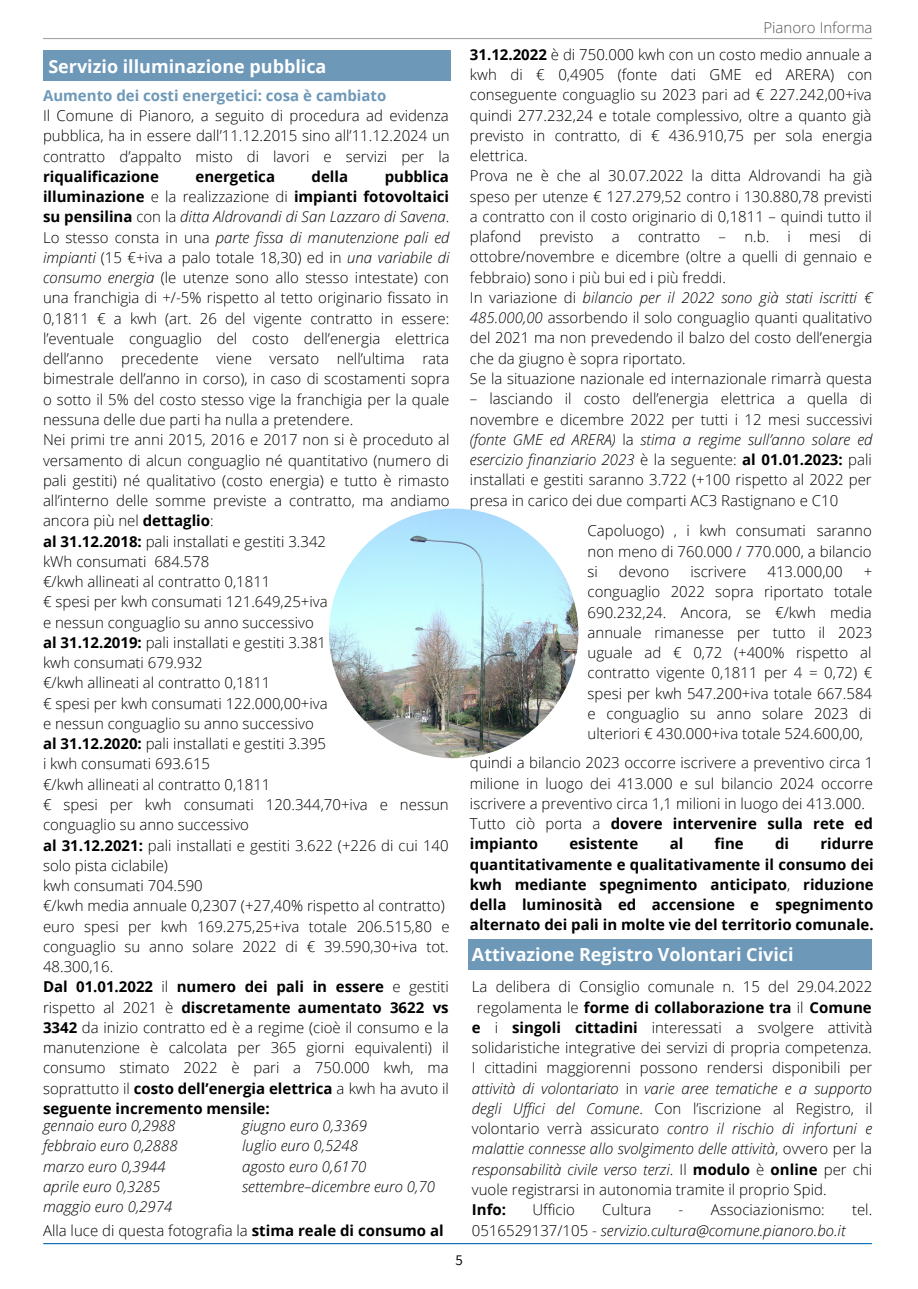
<style>
.page{position:relative;width:918px;height:1289px;background:#fff}
.page>*{position:absolute;margin:0;border:0;box-sizing:border-box;transform-origin:0 0}
.t1{font:700 18px "Open Sans";color:#fff}
.t2{font:300 15px/20.2px "Open Sans";color:#000;text-align:justify}
.t3{font:italic 300 15px/20.2px "Open Sans";color:#000}
.t4{font:700 15px/20.2px "Open Sans";color:#000;text-align:justify}
.t5{font:700 15px "Open Sans";color:#6d98b8}
.t6{font:300 15px "Open Sans";color:#545454}
.t7{font:15px "Assistant";color:#000}
.s1{font-weight:700}
.s2{font-style:italic}
.s3{font-weight:300}
.s4{font-style:normal}
.s5{font-weight:700;font-style:normal}
</style>
<div class="page">
<hr style="left:43px;top:38px;width:829px;height:1px;background:#a6a6a6">
<hr style="left:44px;top:1242px;width:828px;height:1px;background:#0067b5">
<div style="left:468px;top:938px;width:404px;height:31px;background:#6d98b8"></div>
<div style="left:43px;top:51px;width:407px;height:30px;background:#6d98b8"></div>
<img style="left:329px;top:508px;width:249px;height:250px;border-radius:50%">
<p class="t1" style="left:48px;top:53px;width:280px">Servizio illuminazione pubblica</p>
<p class="t5" style="left:43px;top:85px;width:345px">Aumento dei costi energetici: cosa è cambiato</p>
<p class="t2" style="left:43px;top:105px;width:408px">Il Comune di Pianoro, a seguito di procedura ad evidenza pubblica, ha in essere dall’11.12.2015 sino all’11.12.2024 un contratto d’appalto misto di lavori e servizi per la</p>
<p class="t4" style="left:43px;top:166px;width:117px">riqualificazione</p>
<p class="t4" style="left:196px;top:166px;width:81px">energetica</p>
<p class="t4" style="left:312px;top:166px;width:38px">della</p>
<p class="t2" style="left:43px;top:166px;width:408px;text-align:left;text-indent:342px"><span class="s1">pubblica illuminazione</span> e la realizzazione di <span class="s1">impianti fotovoltaici su pensilina</span> con la <span class="s2">ditta Aldrovandi di San Lazzaro di Savena</span>.<br>Lo stesso consta in una <span class="s2">parte fissa di manutenzione pali ed impianti</span> (15 €+iva a palo totale 18,30) ed in <span class="s2">una variabile di consumo energia</span> (le utenze sono allo stesso intestate) con una franchigia di +/-5% rispetto al tetto originario fissato in 0,1811 € a kwh (art. 26 del vigente contratto in essere: l’eventuale conguaglio del costo dell’energia elettrica dell’anno precedente viene versato nell’ultima rata bimestrale dell’anno in corso), in caso di scostamenti sopra o sotto il 5% del costo stesso vige la franchigia per la quale nessuna delle due parti ha nulla a pretendere.<br>Nei primi tre anni 2015, 2016 e 2017 non si è proceduto al versamento di alcun conguaglio né quantitativo (numero di pali gestiti) né qualitativo (costo energia) e tutto è rimasto all’interno delle somme previste a contratto, ma andiamo ancora più nel <span class="s1">dettaglio</span>:<br><span class="s1">al 31.12.2018:</span> pali installati e gestiti 3.342<br>kWh consumati 684.578<br>€/kwh allineati al contratto 0,1811<br>€ spesi per kwh consumati 121.649,25+iva<br>e nessun conguaglio su anno successivo<br><span class="s1">al 31.12.2019:</span> pali installati e gestiti 3.381<br>kwh consumati 679.932<br>€/kwh allineati al contratto 0,1811<br>€ spesi per kwh consumati 122.000,00+iva<br>e nessun conguaglio su anno successivo<br><span class="s1">al 31.12.2020:</span> pali installati e gestiti 3.395<br>i kwh consumati 693.615<br>€/kwh allineati al contratto 0,1811<br>€ spesi per kwh consumati 120.344,70+iva e nessun conguaglio su anno successivo<br><span class="s1">al 31.12.2021:</span> pali installati e gestiti 3.622 (+226 di cui 140 solo pista ciclabile)<br>kwh consumati 704.590<br>€/kwh media annuale 0,2307 (+27,40% rispetto al contratto) euro spesi per kwh 169.275,25+iva totale 206.515,80 e conguaglio su anno solare 2022 di € 39.590,30+iva tot.<br>48.300,16.<br><span class="s1">Dal 01.01.2022</span> il <span class="s1">numero dei pali in essere</span> e gestiti rispetto al 2021 è <span class="s1">discretamente aumentato 3622 vs 3342</span> da inizio contratto ed è a regime (cioè il consumo e la manutenzione è calcolata per 365 giorni equivalenti) il consumo stimato 2022 è pari a 750.000 kwh, ma soprattutto il <span class="s1">costo dell’energia elettrica</span> a kwh ha avuto il <span class="s1">seguente incremento mensile:</span></p>
<p class="t3" style="left:43px;top:1115px;width:136px">gennaio euro 0,2988 febbraio euro 0,2888 marzo euro 0,3944 aprile euro 0,3285 maggio euro 0,2974</p>
<p class="t3" style="left:242px;top:1115px;width:194px">giugno euro 0,3369<br>luglio euro 0,5248<br>agosto euro 0,6170 settembre–dicembre euro 0,70</p>
<p class="t2" style="left:43px;top:1219px;width:402px">Alla luce di questa fotografia la <span class="s1">stima reale di consumo al</span></p>
<p class="t6" style="left:763px;top:17px;width:111px">Pianoro Informa</p>
<p class="t2" style="left:470px;top:44px;width:404px;text-align:left"><span class="s1">31.12.2022</span> è di 750.000 kwh con un costo medio annuale a kwh di € 0,4905 (fonte dati GME ed ARERA) con conseguente conguaglio su 2023 pari ad € 227.242,00+iva quindi 277.232,24 e totale complessivo, oltre a quanto già previsto in contratto, di € 436.910,75 per sola energia elettrica.<br>Prova ne è che al 30.07.2022 la ditta Aldrovandi ha già speso per utenze € 127.279,52 contro i 130.880,78 previsti a contratto con il costo originario di 0,1811 – quindi tutto il plafond previsto a contratto – n.b. i mesi di ottobre/novembre e dicembre (oltre a quelli di gennaio e febbraio) sono i più bui ed i più freddi.<br>In variazione di <span class="s2">bilancio per il 2022 sono già stati iscritti € 485.000,00</span> assorbendo il solo conguaglio quanti qualitativo del 2021 ma non prevedendo il balzo del costo dell’energia che da giugno è sopra riportato.<br>Se la situazione nazionale ed internazionale rimarrà questa</p>
<p class="t2" style="left:470px;top:388px;width:404px">– lasciando il costo dell’energia elettrica a quella di novembre e dicembre 2022 per tutti i 12 mesi successivi <span class="s2">(fonte GME ed ARERA)</span> la <span class="s2">stima a regime sull’anno solare ed esercizio finanziario 2023</span> è la seguente: <span class="s1">al 01.01.2023:</span> pali installati e gestiti saranno 3.722 (+100 rispetto al 2022 per presa in carico dei due comparti AC3 Rastignano e C10</p>
<p class="t2" style="left:588px;top:520px;width:286px">Capoluogo) , i kwh consumati saranno non meno di 760.000 / 770.000, a bilancio si</p>
<p class="t2" style="left:619px;top:561px;width:52px">devono</p>
<p class="t2" style="left:690px;top:561px;width:57px">iscrivere</p>
<p class="t2" style="left:767px;top:561px;width:77px">413.000,00</p>
<p class="t2" style="left:588px;top:561px;width:286px;text-indent:276px">+ conguaglio 2022 sopra riportato totale 690.232,24. Ancora, se €/kwh media annuale rimanesse per tutto il 2023 uguale ad € 0,72 (+400% rispetto al contratto vigente 0,1811 per 4 = 0,72) € spesi per kwh 547.200+iva totale 667.584 e conguaglio su anno solare 2023 di ulteriori € 430.000+iva totale 524.600,00,</p>
<p class="t2" style="left:470px;top:752px;width:405px;text-align:left">quindi a bilancio 2023 occorre iscrivere a preventivo circa 1 milione in luogo dei 413.000 e sul bilancio 2024 occorre iscrivere a preventivo circa 1,1 milioni in luogo dei 413.000.<br>Tutto ciò porta a <span class="s1">dovere intervenire sulla rete ed impianto</span></p>
<p class="t4" style="left:569px;top:833px;width:70px">esistente</p>
<p class="t4" style="left:670px;top:833px;width:15px">al</p>
<p class="t4" style="left:715px;top:833px;width:31px">fine</p>
<p class="t4" style="left:775px;top:833px;width:16px">di</p>
<p class="t4" style="left:470px;top:833px;width:405px;text-indent:351px">ridurre quantitativamente e qualitativamente il consumo dei kwh mediante spegnimento anticipato<span class="s3">,</span> riduzione della luminosità ed accensione e spegnimento alternato dei pali in molte vie del territorio comunale.</p>
<p class="t1" style="left:472px;top:941px;width:323px">Attivazione Registro Volontari Civici</p>
<p class="t2" style="left:472px;top:976px;width:402px">La delibera di Consiglio comunale n. 15 del 29.04.2022</p>
<p class="t4" style="left:477px;top:996px;width:396px"><span class="s3">regolamenta le</span> forme di collaborazione tra <span class="s3">il</span> Comune</p>
<p class="t2" style="left:472px;top:1016px;width:402px"><span class="s1">e</span> i <span class="s1">singoli cittadini</span> interessati a svolgere attività</p>
<p class="t2" style="left:472px;top:1037px;width:401px">solidaristiche integrative dei servizi di propria competenza.</p>
<p class="t2" style="left:472px;top:1057px;width:402px">I cittadini maggiorenni possono rendersi disponibili per</p>
<p class="t3" style="left:472px;top:1077px;width:402px">attività di volontariato <span class="s4">in</span> varie aree tematiche e a supporto</p>
<p class="t2" style="left:472px;top:1097px;width:402px"><span class="s2">degli Uffici del Comune</span>. Con l’iscrizione al Registro, il</p>
<p class="t3" style="left:472px;top:1118px;width:402px"><span class="s4">volontario verrà assicurato</span> contro il rischio di infortuni e</p>
<p class="t3" style="left:472px;top:1138px;width:402px">malattie connesse allo svolgimento delle attività<span class="s4">, ovvero per la</span></p>
<p class="t3" style="left:472px;top:1158px;width:402px">responsabilità civile verso terzi<span class="s4">. Il</span> <span class="s5">modulo</span> <span class="s4">è</span> <span class="s5">online</span> <span class="s4">per chi</span></p>
<p class="t2" style="left:472px;top:1178px;width:356px">vuole registrarsi in autonomia tramite il proprio Spid.</p>
<p class="t4" style="left:472px;top:1199px;width:36px">Info:</p>
<p class="t2" style="left:532px;top:1199px;width:44px">Ufficio</p>
<p class="t2" style="left:602px;top:1199px;width:51px">Cultura</p>
<p class="t2" style="left:679px;top:1199px;width:148px">- Associazionismo:</p>
<p class="t2" style="left:852px;top:1199px;width:22px">tel.</p>
<p class="t3" style="left:472px;top:1219px;width:375px"><span class="s4">0516529137/105 -</span> servizio.cultura@comune.pianoro.bo.it</p>
<p class="t7" style="left:456px;top:1249px;width:9px">5</p>
</div>
